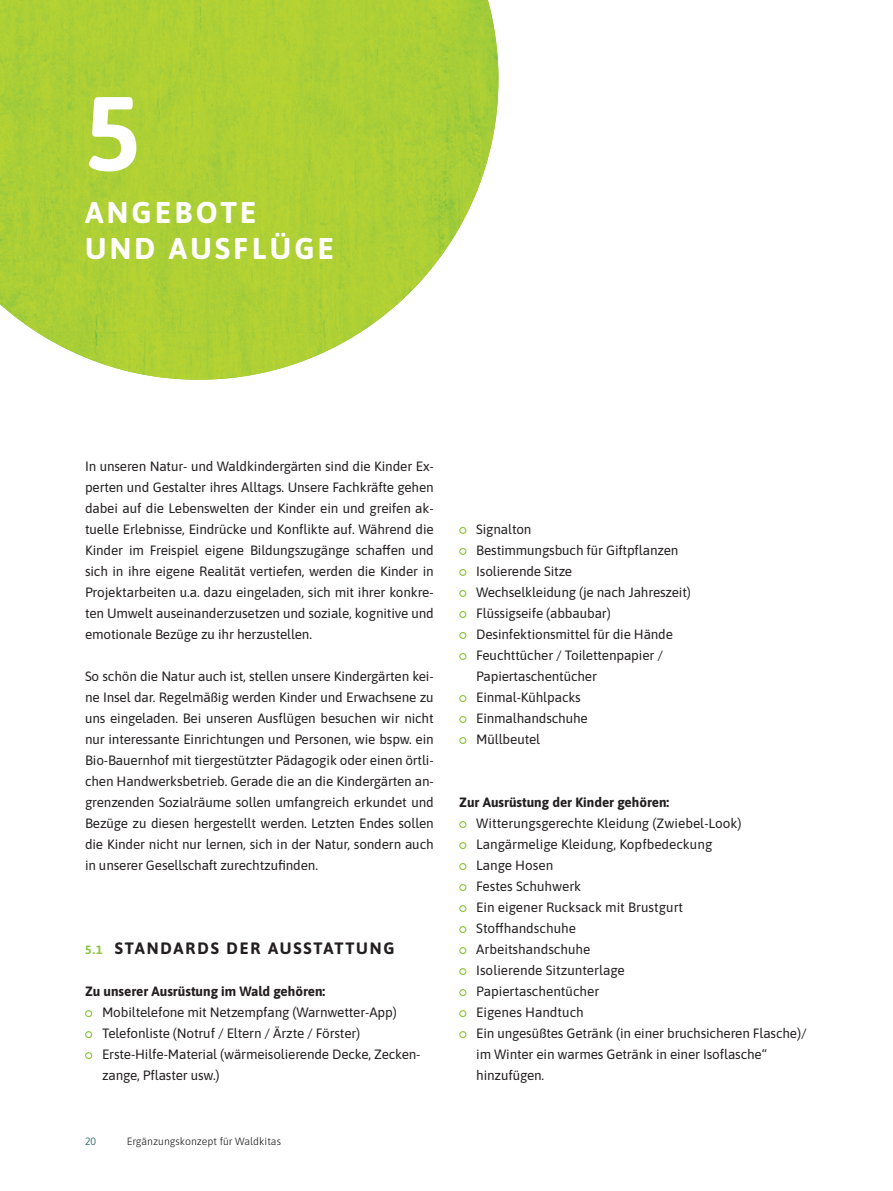
<style>
.page{position:relative;width:893px;height:1191px;background:#fff}
.page>*{position:absolute;margin:0;border:0;box-sizing:border-box;transform-origin:0 0}
.t1{font:700 105px "Asap";color:#fff}
.t2{font:700 30px/36px "Asap";letter-spacing:.11em;color:#fff}
.t3{font:700 16.5px "Asap";letter-spacing:.11em;color:#231f20}
.t4{font:13.5px/21px "Asap";letter-spacing:-.01em;color:#231f20}
.t5{font:700 13.5px "Asap";color:#231f20}
.t6{font:300 10.5px "Asap";color:#231f20}
.t7{font:300 10.5px "Asap";color:#0b5358}
.s1{font-size:12px;color:#8bc63e}
</style>
<div class="page">
<svg style="left:85px;top:1010px;width:7px;height:7px"></svg>
<svg style="left:85px;top:1031px;width:7px;height:7px"></svg>
<svg style="left:85px;top:1052px;width:7px;height:7px"></svg>
<svg style="left:459px;top:527px;width:7px;height:7px"></svg>
<svg style="left:459px;top:548px;width:7px;height:7px"></svg>
<svg style="left:459px;top:569px;width:7px;height:7px"></svg>
<svg style="left:459px;top:590px;width:7px;height:7px"></svg>
<svg style="left:459px;top:611px;width:7px;height:7px"></svg>
<svg style="left:459px;top:632px;width:7px;height:7px"></svg>
<svg style="left:459px;top:653px;width:7px;height:7px"></svg>
<svg style="left:459px;top:695px;width:7px;height:7px"></svg>
<svg style="left:459px;top:716px;width:7px;height:7px"></svg>
<svg style="left:459px;top:737px;width:7px;height:7px"></svg>
<svg style="left:459px;top:821px;width:7px;height:7px"></svg>
<svg style="left:459px;top:842px;width:7px;height:7px"></svg>
<svg style="left:459px;top:863px;width:7px;height:7px"></svg>
<svg style="left:459px;top:884px;width:7px;height:7px"></svg>
<svg style="left:459px;top:905px;width:7px;height:7px"></svg>
<svg style="left:459px;top:926px;width:7px;height:7px"></svg>
<svg style="left:459px;top:947px;width:7px;height:7px"></svg>
<svg style="left:459px;top:968px;width:7px;height:7px"></svg>
<svg style="left:459px;top:989px;width:7px;height:7px"></svg>
<svg style="left:459px;top:1010px;width:7px;height:7px"></svg>
<svg style="left:459px;top:1031px;width:7px;height:7px"></svg>
<img style="left:0;top:0;width:498px;height:190px">
<img style="left:0;top:190px;width:478px;height:95px">
<img style="left:0;top:285px;width:417px;height:48px">
<img style="left:37px;top:332px;width:323px;height:48px">
<h1 class="t1" style="left:85px;top:61px;width:58px">5</h1>
<h2 class="t2" style="left:85px;top:192px;width:251px">ANGEBOTE<br>UND AUSFLÜGE</h2>
<p class="t4" style="left:85px;top:455px;width:350px;text-align:justify">In unseren Natur- und Waldkindergärten sind die Kinder Ex&shy;perten und Gestalter ihres Alltags. Unsere Fachkräfte gehen dabei auf die Lebenswelten der Kinder ein und greifen ak&shy;tuelle Erlebnisse, Eindrücke und Konflikte auf. Während die Kinder im Freispiel eigene Bildungszugänge schaffen und sich in ihre eigene Realität vertiefen, werden die Kinder in Projektarbeiten u.a. dazu eingeladen, sich mit ihrer konkre&shy;ten Umwelt auseinanderzusetzen und soziale, kognitive und emotionale Bezüge zu ihr herzustellen.</p>
<p class="t4" style="left:85px;top:665px;width:350px;text-align:justify">So schön die Natur auch ist, stellen unsere Kindergärten kei&shy;ne Insel dar. Regelmäßig werden Kinder und Erwachsene zu uns eingeladen. Bei unseren Ausflügen besuchen wir nicht nur interessante Einrichtungen und Personen, wie bspw. ein Bio-Bauernhof mit tiergestützter Pädagogik oder einen örtli&shy;chen Handwerksbetrieb. Gerade die an die Kindergärten an&shy;grenzenden Sozialräume sollen umfangreich erkundet und Bezüge zu diesen hergestellt werden. Letzten Endes sollen die Kinder nicht nur lernen, sich in der Natur, sondern auch in unserer Gesellschaft zurechtzufinden.</p>
<p class="t3" style="left:85px;top:937px;width:311px"><span class="s1">5.1</span> STANDARDS DER AUSSTATTUNG</p>
<p class="t5" style="left:85px;top:982px;width:242px">Zu unserer Ausrüstung im Wald gehören:</p>
<p class="t4" style="left:102px;top:1001px;width:320px">Mobiltelefone mit Netzempfang (Warnwetter-App)<br>Telefonliste (Notruf / Eltern / Ärzte / Förster)<br>Erste-Hilfe-Material (wärmeisolierende Decke, Zecken&shy;zange, Pflaster usw.)</p>
<p class="t7" style="left:85px;top:1133px;width:13px">20</p>
<p class="t6" style="left:127px;top:1133px;width:156px">Ergänzungskonzept für Waldkitas</p>
<p class="t4" style="left:476px;top:518px;width:216px">Signalton<br>Bestimmungsbuch für Giftpflanzen<br>Isolierende Sitze<br>Wechselkleidung (je nach Jahreszeit)<br>Flüssigseife (abbaubar)<br>Desinfektionsmittel für die Hände<br>Feuchttücher / Toilettenpapier /<br>Papiertaschentücher<br>Einmal-Kühlpacks<br>Einmalhandschuhe<br>Müllbeutel</p>
<p class="t5" style="left:459px;top:793px;width:212px">Zur Ausrüstung der Kinder gehören:</p>
<p class="t4" style="left:476px;top:812px;width:332px">Witterungsgerechte Kleidung (Zwiebel-Look)<br>Langärmelige Kleidung, Kopfbedeckung<br>Lange Hosen<br>Festes Schuhwerk<br>Ein eigener Rucksack mit Brustgurt<br>Stoffhandschuhe<br>Arbeitshandschuhe<br>Isolierende Sitzunterlage<br>Papiertaschentücher<br>Eigenes Handtuch<br>Ein ungesüßtes Getränk (in einer bruchsicheren Flasche)/ im Winter ein warmes Getränk in einer Isoflasche“ hinzufügen.</p>
</div>
